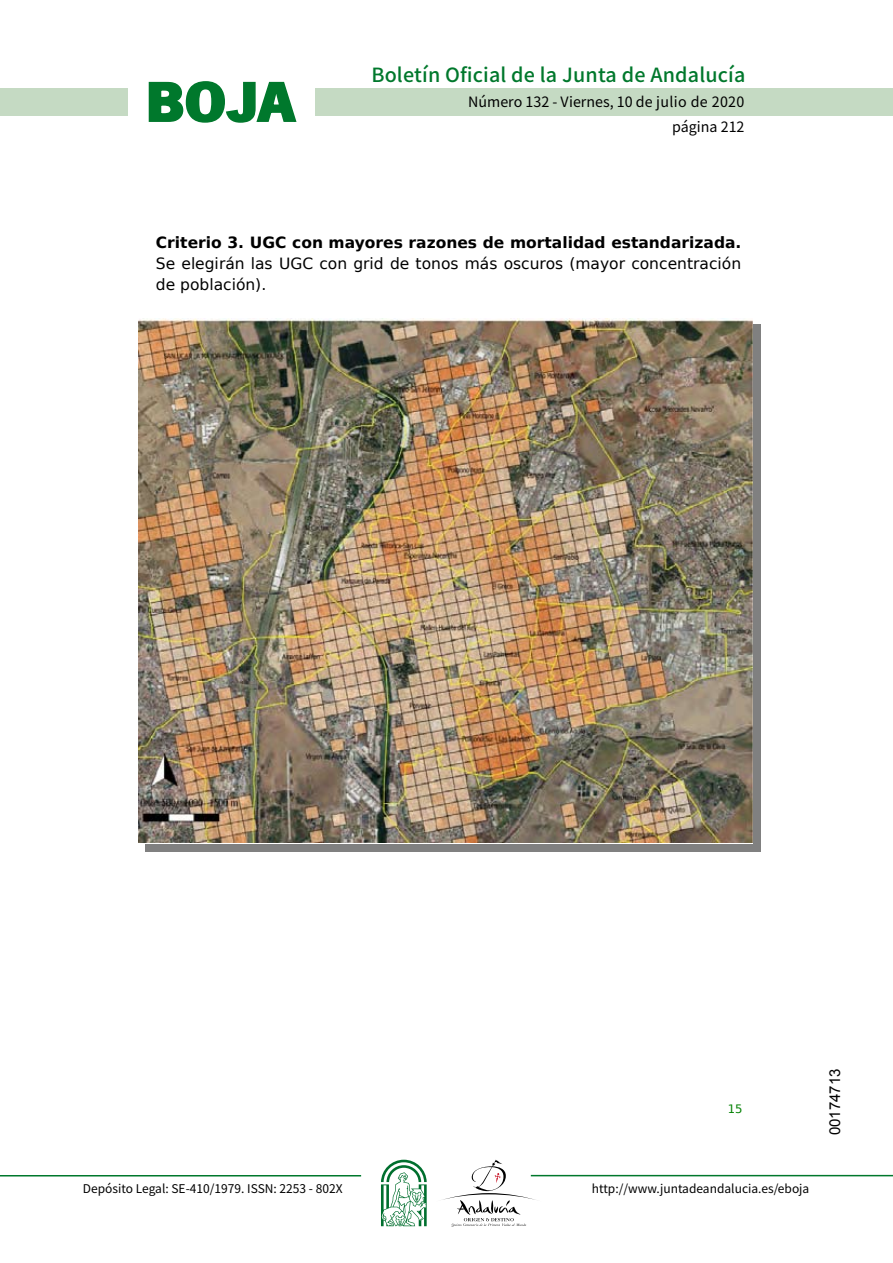
<style>
.page{position:relative;width:893px;height:1263px;background:#fff}
.page>*{position:absolute;margin:0;border:0;box-sizing:border-box;transform-origin:0 0}
.t1{font:700 57.75px "News Got T";color:#00782c;scale:1.14 1}
.t2{font:500 19.5px "Noto Sans HK";letter-spacing:.01em;color:#00782c}
.t3{font:15.45px/20.9px "DejaVu Sans";color:#000}
.t4{font:700 15.45px "DejaVu Sans";color:#000}
.t5{font:15px "Arial";color:#000}
.t6{font:14.25px/24.5px "Noto Sans HK";color:#000;text-align:right}
.t7{font:12px "Noto Sans HK";color:#000}
.t8{font:11.7px "DejaVu Sans";color:#008000}
</style>
<div class="page">
<div style="left:315px;top:88px;width:577px;height:28px;background:#c5dac3"></div>
<div style="left:0;top:88px;width:128px;height:28px;background:#c5dac3"></div>
<hr style="left:0;top:1175px;width:361px;height:2px;background:#00782c">
<hr style="left:531px;top:1175px;width:361px;height:1px;background:#00782c">
<svg style="left:148px;top:81px;width:149px;height:42px"></svg>
<svg style="left:442px;top:1160px;width:100px;height:67px"></svg>
<svg style="left:381px;top:1160px;width:45px;height:66px"></svg>
<div style="left:145px;top:844px;width:615px;height:7px;background:#808080"></div>
<div style="left:753px;top:325px;width:7px;height:519px;background:#808080"></div>
<img style="left:139px;top:319px;width:613px;height:523px">
<h1 class="t1" style="left:145px;top:68px;width:133px">BOJA</h1>
<h2 class="t2" style="left:371px;top:64px;width:375px">Boletín Oficial de la Junta de Andalucía</h2>
<p class="t6" style="left:468px;top:90px;width:278px">Número 132 - Viernes, 10 de julio de 2020 página 212</p>
<p class="t4" style="left:156px;top:234px;width:587px">Criterio 3. UGC con mcyores rczones de mortclidcd estcndcrizcdc.</p>
<p class="t3" style="left:156px;top:253px;width:586px">Se elegirán las UGC con grid de tonos más oscuros (mayor concentración de población).</p>
<p class="t8" style="left:727px;top:1102px;width:16px">15</p>
<p class="t7" style="left:83px;top:1181px;width:261px">Depósito Legal: SE-410/1979. ISSN: 2253 - 802X</p>
<p class="t7" style="left:592px;top:1181px;width:219px">http://www.juntadeandalucia.es/eboja</p>
<p class="t5" style="left:825px;top:1135px;width:68px;rotate:-90deg">00174713</p>
</div>
